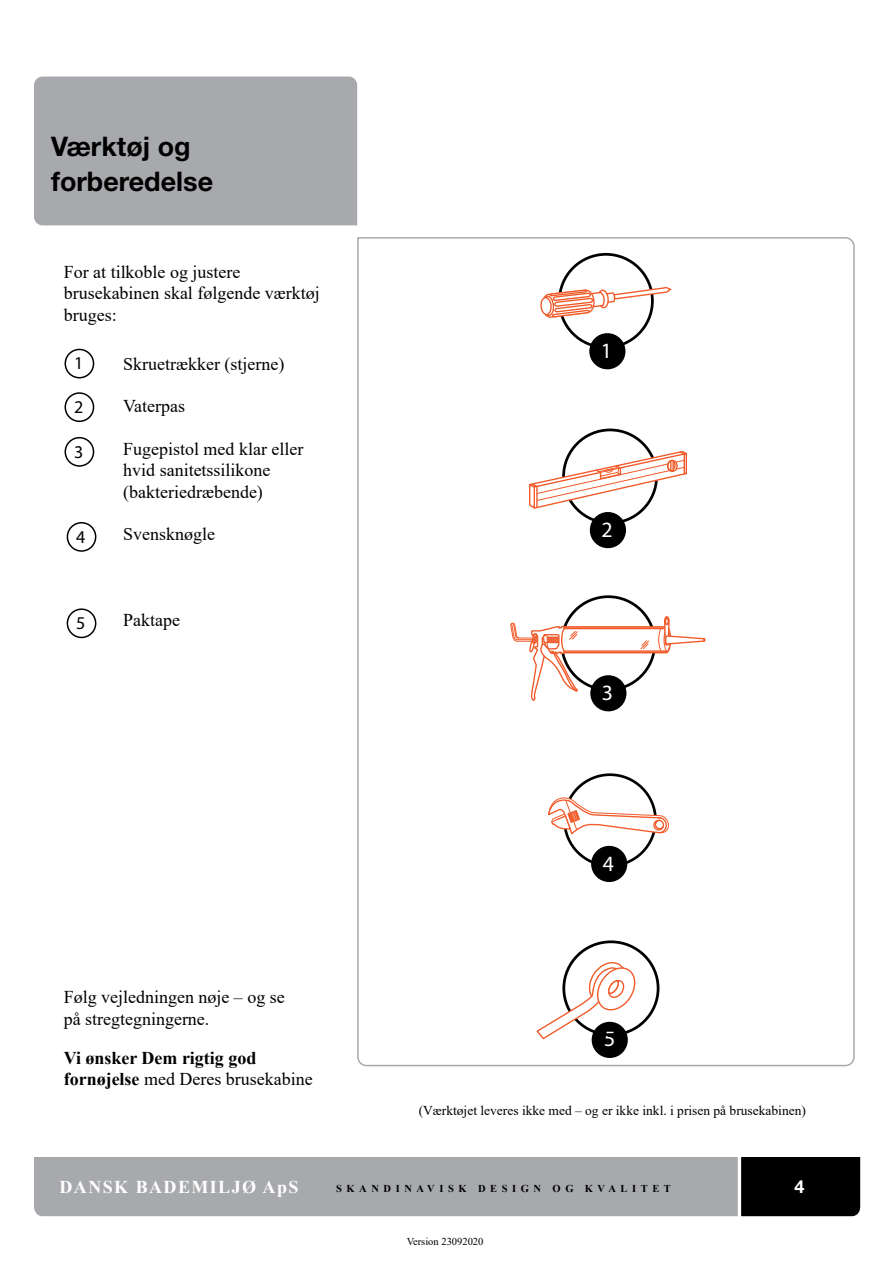
<style>
.page{position:relative;width:893px;height:1263px;background:#fff}
.page>*{position:absolute;margin:0;border:0;box-sizing:border-box;transform-origin:0 0}
.t1{font:700 27px/34.5px "Helvetica Neue LT Std";color:#000}
.t2{font:21.9px "Myriad Pro";color:#fff}
.t3{font:18px/21.6px "Times New Roman";color:#000}
.t4{font:700 18px/21.6px "Times New Roman";color:#000}
.t5{font:700 18px "Times New Roman";letter-spacing:.08em;color:#fff}
.t6{font:18px "Myriad Pro";color:#000}
.t7{font:700 18px "Helvetica Neue LT Std";color:#fff}
.t8{font:13.5px "Times New Roman";color:#000}
.t9{font:700 10.5px "Times New Roman";letter-spacing:.435em;color:#000}
.t10{font:10.5px "Times New Roman";color:#000}
.s1{font-weight:400}
</style>
<div class="page">
<svg style="left:357px;top:237px;width:498px;height:830px"></svg>
<div style="left:34px;top:77px;width:323px;height:148px;background:#a7a9ac"></div>
<svg style="left:34px;top:1157px;width:827px;height:59px;background:#8f9193"></svg>
<div style="left:65px;top:349px;width:29px;height:29px;border:2px solid #000;border-radius:50%"></div>
<div style="left:65px;top:392px;width:29px;height:30px;border:2px solid #000;border-radius:50%"></div>
<div style="left:65px;top:437px;width:29px;height:30px;border:2px solid #000;border-radius:50%"></div>
<div style="left:67px;top:522px;width:29px;height:30px;border:2px solid #000;border-radius:50%"></div>
<div style="left:67px;top:608px;width:29px;height:30px;border:2px solid #000;border-radius:50%"></div>
<svg style="left:525px;top:450px;width:163px;height:60px"></svg>
<svg style="left:510px;top:615px;width:196px;height:87px"></svg>
<div style="left:563px;top:650px;width:105px;height:3px;border:1px solid #f15a29"></div>
<div style="left:591px;top:676px;width:35px;height:34px;background:#000;border-radius:50%"></div>
<div style="left:590px;top:675px;width:36px;height:36px;border:2px solid #000;border-radius:50%"></div>
<div style="left:590px;top:334px;width:35px;height:34px;background:#000;border-radius:50%"></div>
<div style="left:589px;top:333px;width:36px;height:36px;border:2px solid #000;border-radius:50%"></div>
<div style="left:558px;top:253px;width:96px;height:96px;border:3px solid #000;border-radius:50%"></div>
<svg style="left:541px;top:288px;width:133px;height:30px"></svg>
<div style="left:591px;top:513px;width:34px;height:34px;background:#000;border-radius:50%"></div>
<div style="left:590px;top:512px;width:36px;height:36px;border:2px solid #000;border-radius:50%"></div>
<div style="left:592px;top:847px;width:34px;height:34px;background:#000;border-radius:50%"></div>
<div style="left:591px;top:846px;width:36px;height:36px;border:2px solid #000;border-radius:50%"></div>
<div style="left:593px;top:1023px;width:34px;height:34px;background:#000;border-radius:50%"></div>
<div style="left:592px;top:1022px;width:36px;height:36px;border:2px solid #000;border-radius:50%"></div>
<div style="left:563px;top:773px;width:94px;height:94px;border:3px solid #000;border-radius:50%"></div>
<svg style="left:547px;top:797px;width:122px;height:38px"></svg>
<div style="left:562px;top:940px;width:97px;height:96px;border:3px solid #000;border-radius:50%"></div>
<svg style="left:535px;top:958px;width:104px;height:82px"></svg>
<h1 class="t1" style="left:51px;top:129px;width:164px">Værktøj og forberedelse</h1>
<p class="t3" style="left:64px;top:260px;width:257px">For at tilkoble og justere brusekabinen skal følgende værktøj bruges:</p>
<p class="t6" style="left:74px;top:352px;width:11px">1</p>
<p class="t6" style="left:74px;top:396px;width:11px">2</p>
<p class="t6" style="left:74px;top:440px;width:11px">3</p>
<p class="t6" style="left:76px;top:525px;width:11px">4</p>
<p class="t6" style="left:76px;top:612px;width:11px">5</p>
<p class="t3" style="left:123px;top:352px;width:163px">Skruetrækker (stjerne)</p>
<p class="t3" style="left:123px;top:395px;width:63px">Vaterpas</p>
<p class="t3" style="left:123px;top:437px;width:182px">Fugepistol med klar eller hvid sanitetssilikone (bakteriedræbende)</p>
<p class="t3" style="left:123px;top:523px;width:93px">Svensknøgle</p>
<p class="t3" style="left:123px;top:608px;width:58px">Paktape</p>
<p class="t3" style="left:64px;top:986px;width:222px">Følg vejledningen nøje – og se på stregtegningerne.</p>
<p class="t4" style="left:64px;top:1046px;width:250px">Vi ønsker Dem rigtig god fornøjelse <span class="s1">med Deres brusekabine</span></p>
<p class="t2" style="left:601px;top:337px;width:13px">1</p>
<p class="t2" style="left:601px;top:516px;width:13px">2</p>
<p class="t2" style="left:602px;top:679px;width:13px">3</p>
<p class="t2" style="left:603px;top:850px;width:13px">4</p>
<p class="t2" style="left:604px;top:1025px;width:13px">5</p>
<p class="t8" style="left:419px;top:1101px;width:389px">(Værktøjet leveres ikke med – og er ikke inkl. i prisen på brusekabinen)</p>
<p class="t5" style="left:60px;top:1173px;width:240px">DANSK BADEMILJØ ApS</p>
<p class="t9" style="left:336px;top:1181px;width:336px">SKANDINAVISK DESIGN OG KVALITET</p>
<p class="t7" style="left:794px;top:1175px;width:12px">4</p>
<p class="t10" style="left:407px;top:1234px;width:78px">Version 23092020</p>
</div>
